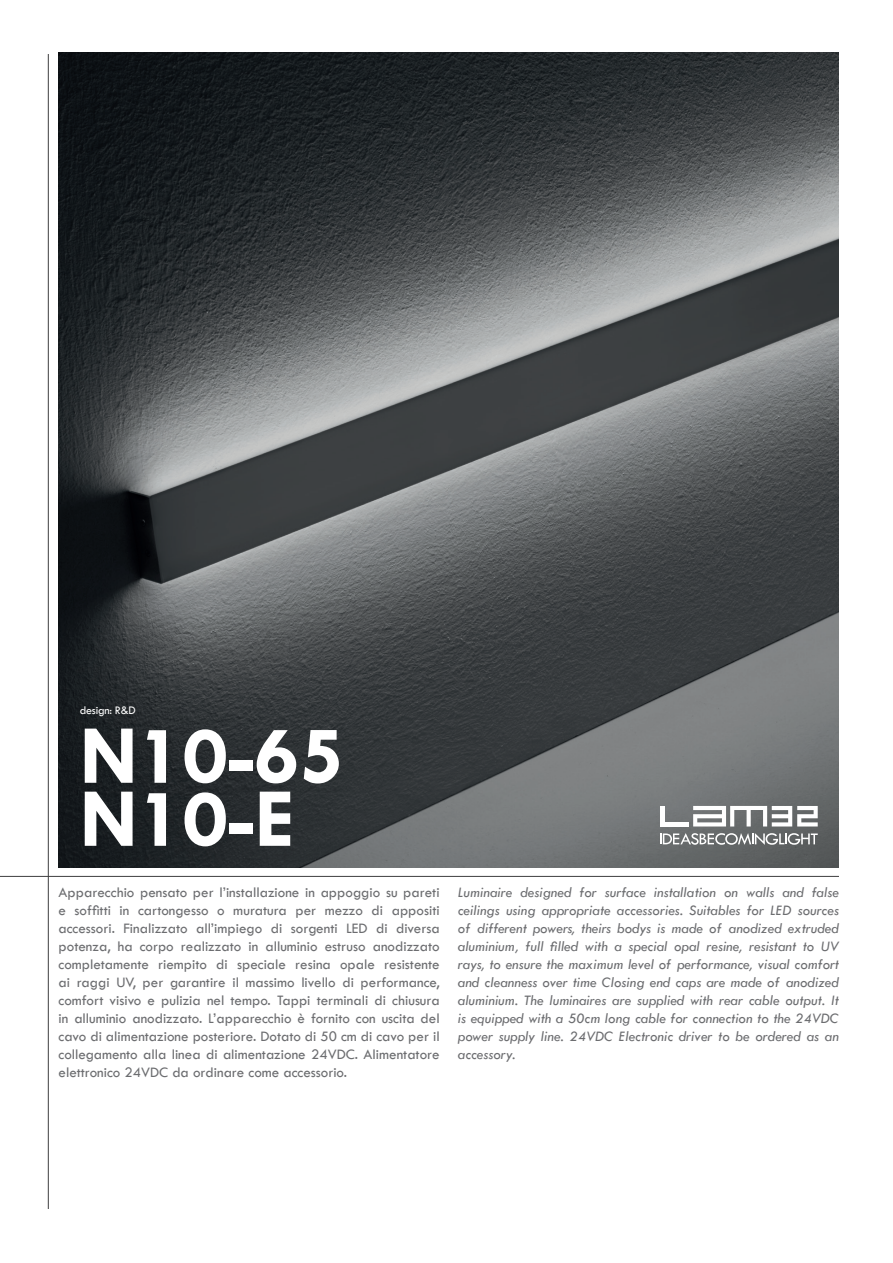
<style>
.page{position:relative;width:893px;height:1263px;background:#fff}
.page>*{position:absolute;margin:0;border:0;box-sizing:border-box;transform-origin:0 0}
.t1{font:700 84.45px/63px "Tw Cen";color:#fff}
.t2{font:15px/18px "Tw Cen";color:#6c6d70;text-align:justify}
.t3{font:italic 15px/18px "Tw Cen";color:#6c6d70;text-align:justify}
.t4{font:12px "Tw Cen";letter-spacing:-.02em;color:#fff}
</style>
<div class="page">
<hr style="left:0;top:876px;width:839px;height:1px;background:#3e3e3f">
<hr style="left:48px;top:54px;width:1px;height:1155px;background:#3e3e3f">
<img style="left:59px;top:53px;width:780px;height:814px">
<hr style="left:660px;top:822px;width:29px;height:4px;background:#fff">
<hr style="left:660px;top:806px;width:4px;height:20px;background:#fff">
<svg style="left:693px;top:806px;width:125px;height:20px"></svg>
<svg style="left:660px;top:833px;width:158px;height:12px"></svg>
<p class="t4" style="left:80px;top:703px;width:57px">design: R&amp;D</p>
<h1 class="t1" style="left:80px;top:722px;width:266px">N10-65<br>N10-E</h1>
<p class="t2" style="left:59px;top:884px;width:383px">Apparecchio pensato per l’installazione in appoggio su pareti e soffitti in cartongesso o muratura per mezzo di appositi accessori. Finalizzato all’impiego di sorgenti LED di diversa potenza, ha corpo realizzato in alluminio estruso anodizzato completamente riempito di speciale resina opale resistente ai raggi UV, per garantire il massimo livello di performance, comfort visivo e pulizia nel tempo. Tappi terminali di chiusura in alluminio anodizzato. L’apparecchio è fornito con uscita del cavo di alimentazione posteriore. Dotato di 50 cm di cavo per il collegamento alla linea di alimentazione 24VDC. Alimentatore elettronico 24VDC da ordinare come accessorio.</p>
<p class="t3" style="left:458px;top:883px;width:383px">Luminaire designed for surface installation on walls and false ceilings using appropriate accessories. Suitables for LED sources of different powers, theirs bodys is made of anodized extruded aluminium, full filled with a special opal resine, resistant to UV rays, to ensure the maximum level of performance, visual comfort and cleanness over time Closing end caps are made of anodized aluminium. The luminaires are supplied with rear cable output. It is equipped with a 50cm long cable for connection to the 24VDC power supply line. 24VDC Electronic driver to be ordered as an accessory.</p>
</div>
